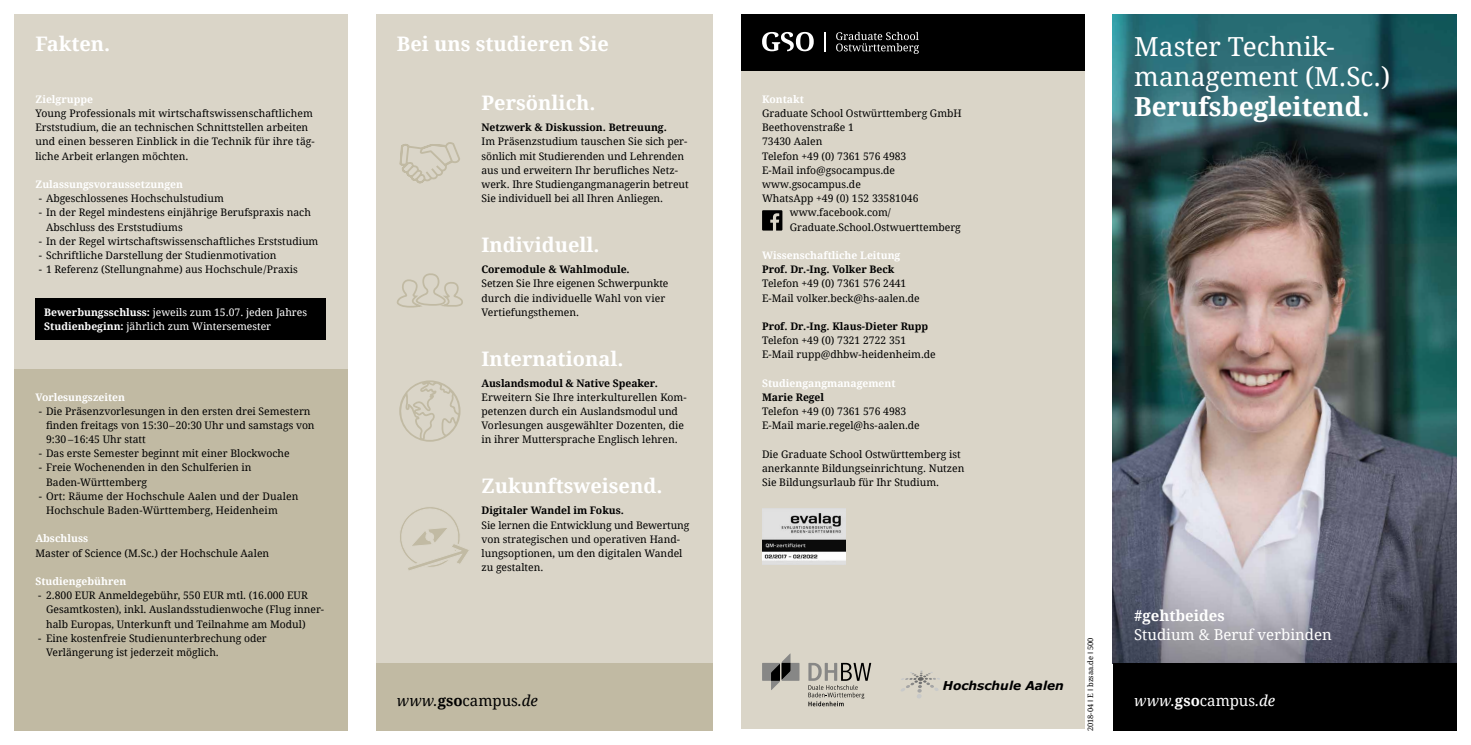
<style>
.page{position:relative;width:1471px;height:745px;background:#fff}
.page>*{position:absolute;margin:0;border:0;box-sizing:border-box;transform-origin:0 0}
.t1{font:26.25px/30px "Droid Serif";color:#fff}
.t2{font:700 26.25px "Droid Serif";color:#fff}
.t3{font:700 20px "Droid Serif";color:#fff}
.t4{font:15px "Droid Serif";color:#fff}
.t5{font:italic 15px "Droid Serif";color:#000}
.t6{font:italic 15px "Droid Serif";color:#fff}
.t7{font:700 15px "Droid Serif";color:#fff}
.t8{font:italic 700 12.12px "Verdana";color:#000}
.t9{font:10.38px/14.1px "Droid Serif";color:#000}
.t10{font:700 10.38px "Droid Serif";color:#000}
.t11{font:700 10.38px "Droid Serif";color:#fff}
.t12{font:10.38px/14.1px "Droid Serif";color:#fff}
.t13{font:7.5px "Droid Serif";color:#000}
.s1{font-weight:700}
.s2{font-family:"Arial"}
.s3{font-weight:700;font-style:normal}
.s4{font-style:normal}
</style>
<div class="page">
<div style="left:741px;top:62px;width:343px;height:666px;background:#dad5c8"></div>
<svg style="left:762px;top:210px;width:20px;height:20px"></svg>
<div style="left:14px;top:14px;width:333px;height:424px;background:#dad5c8"></div>
<div style="left:14px;top:369px;width:333px;height:361px;background:#c1baa3"></div>
<div style="left:35px;top:298px;width:291px;height:42px;background:#000"></div>
<img style="left:1113px;top:14px;width:343px;height:648px">
<div style="left:1113px;top:662px;width:343px;height:68px;background:#000"></div>
<div style="left:376px;top:14px;width:336px;height:716px;background:#dad5c8"></div>
<div style="left:376px;top:662px;width:336px;height:68px;background:#c1baa3"></div>
<div style="left:762px;top:662px;width:18px;height:18px;background:#878786"></div>
<svg style="left:771px;top:653px;width:28px;height:36px"></svg>
<svg style="left:808px;top:662px;width:63px;height:43px"></svg>
<svg style="left:901px;top:670px;width:39px;height:28px"></svg>
<img style="left:762px;top:508px;width:83px;height:56px">
<svg style="left:399px;top:142px;width:61px;height:42px"></svg>
<svg style="left:397px;top:273px;width:66px;height:35px"></svg>
<svg style="left:399px;top:382px;width:59px;height:58px"></svg>
<svg style="left:400px;top:507px;width:69px;height:63px"></svg>
<div style="left:741px;top:14px;width:343px;height:57px;background:#000"></div>
<svg style="left:836px;top:32px;width:83px;height:22px"></svg>
<svg style="left:762px;top:32px;width:51px;height:19px"></svg>
<svg style="left:824px;top:32px;width:1px;height:19px"></svg>
<h2 class="t3" style="left:35px;top:31px;width:76px">Fakten.</h2>
<p class="t11" style="left:35px;top:93px;width:59px">Zielgruppe</p>
<p class="t9" style="left:35px;top:106px;width:281px">Young Professionals mit wirtschaftswissenschaftlichem Erststudium, die an technischen Schnittstellen arbeiten und einen besseren Einblick in die Technik für ihre täg&shy;liche Arbeit erlangen möchten.</p>
<p class="t11" style="left:35px;top:178px;width:149px">Zulassungsvoraussetzungen</p>
<p class="t9" style="left:39px;top:191px;width:186px">- Abgeschlossenes Hochschulstudium</p>
<p class="t9" style="left:46px;top:205px;width:266px;text-indent:-7px">- In der Regel mindestens einjährige Berufspraxis nach<br>Abschluss des Erststudiums</p>
<p class="t9" style="left:39px;top:234px;width:281px">- In der Regel wirtschaftswissenschaftliches Erststudium</p>
<p class="t9" style="left:39px;top:248px;width:239px">- Schriftliche Darstellung der Studienmotivation</p>
<p class="t9" style="left:39px;top:262px;width:260px">- 1 Referenz (Stellungnahme) aus Hochschule/Praxis</p>
<p class="t12" style="left:44px;top:304px;width:264px"><span class="s1">Bewerbungsschluss:</span> jeweils zum 15.07. jeden Jahres<br><span class="s1">Studienbeginn:</span> jährlich zum Wintersemester</p>
<p class="t11" style="left:35px;top:390px;width:91px">Vorlesungszeiten</p>
<p class="t9" style="left:46px;top:403px;width:270px;text-indent:-7px">- Die Präsenzvorlesungen in den ersten drei Semestern finden freitags von 15:30–20:30 Uhr und samstags von<br>9:30 –16:45 Uhr statt</p>
<p class="t9" style="left:39px;top:446px;width:252px">- Das erste Semester beginnt mit einer Blockwoche</p>
<p class="t9" style="left:46px;top:460px;width:207px;text-indent:-7px">- Freie Wochenenden in den Schulferien in<br>Baden-Württemberg</p>
<p class="t9" style="left:46px;top:488px;width:254px;text-indent:-7px">- Ort: Räume der Hochschule Aalen und der Dualen<br>Hochschule Baden-Württemberg, Heidenheim</p>
<p class="t11" style="left:35px;top:532px;width:54px">Abschluss</p>
<p class="t9" style="left:35px;top:545px;width:235px">Master of Science (M.Sc.) der Hochschule Aalen</p>
<p class="t11" style="left:35px;top:574px;width:92px">Studiengebühren</p>
<p class="t9" style="left:46px;top:588px;width:279px;text-indent:-8px">- 2.800 EUR Anmeldegebühr, 550 EUR mtl. (16.000 EUR<br>Gesamtkosten), inkl. Auslandsstudienwoche (Flug inner&shy;halb Europas, Unterkunft und Teilnahme am Modul)</p>
<p class="t9" style="left:46px;top:630px;width:222px;text-indent:-8px">- Eine kostenfreie Studienunterbrechung oder<br>Verlängerung ist jederzeit möglich.</p>
<h2 class="t3" style="left:397px;top:31px;width:213px">Bei uns studieren Sie</h2>
<h2 class="t3" style="left:481px;top:91px;width:116px">Persönlich.</h2>
<p class="t10" style="left:481px;top:121px;width:187px">Netzwerk &amp; Diskussion. Betreuung.</p>
<p class="t9" style="left:481px;top:134px;width:209px">Im Präsenzstudium tauschen Sie sich per&shy;sönlich mit Studierenden und Lehrenden aus und erweitern Ihr berufliches Netz&shy;werk. Ihre Studiengangmanagerin betreut Sie individuell bei all Ihren Anliegen.</p>
<h2 class="t3" style="left:481px;top:232px;width:120px">Individuell.</h2>
<p class="t10" style="left:481px;top:263px;width:150px">Coremodule &amp; Wahlmodule.</p>
<p class="t9" style="left:481px;top:276px;width:188px">Setzen Sie Ihre eigenen Schwerpunkte durch die individuelle Wahl von vier<br>Vertiefungsthemen.</p>
<h2 class="t3" style="left:481px;top:346px;width:143px">International.</h2>
<p class="t10" style="left:481px;top:376px;width:178px">Auslandsmodul &amp; Native Speaker.</p>
<p class="t9" style="left:481px;top:390px;width:207px">Erweitern Sie Ihre interkulturellen Kom&shy;petenzen durch ein Auslandsmodul und Vorlesungen ausgewählter Dozenten, die in ihrer Muttersprache Englisch lehren.</p>
<h2 class="t3" style="left:481px;top:473px;width:182px">Zukunftsweisend.</h2>
<p class="t10" style="left:481px;top:504px;width:144px">Digitaler Wandel im Fokus.</p>
<p class="t9" style="left:481px;top:517px;width:209px">Sie lernen die Entwicklung und Bewertung von strategischen und operativen Hand&shy;lungsoptionen, um den digitalen Wandel zu gestalten.</p>
<p class="t11" style="left:762px;top:93px;width:43px">Kontakt</p>
<p class="t9" style="left:762px;top:106px;width:201px">Graduate School Ostwürttemberg GmbH</p>
<p class="t9" style="left:762px;top:120px;width:93px">Beethovenstraße 1</p>
<p class="t9" style="left:762px;top:134px;width:62px">73430 Aalen</p>
<p class="t9" style="left:762px;top:149px;width:146px">Telefon +49 (0) 7361 576 4983</p>
<p class="t9" style="left:762px;top:163px;width:134px">E-Mail info@gsocampus.de</p>
<p class="t9" style="left:762px;top:177px;width:100px">www.gsocampus.de</p>
<p class="t9" style="left:762px;top:191px;width:158px">WhatsApp +49 (0) 152 33581046</p>
<p class="t9" style="left:789px;top:205px;width:103px">www.facebook.com/</p>
<p class="t9" style="left:789px;top:219px;width:173px">Graduate.School.Ostwuerttemberg</p>
<p class="t11" style="left:762px;top:249px;width:140px">Wissenschaftliche Leitung</p>
<p class="t10" style="left:762px;top:263px;width:134px">Prof. Dr.-Ing. Volker Beck</p>
<p class="t9" style="left:762px;top:276px;width:159px">Telefon +49 (0) 7361 576 2441<br>E-Mail volker.beck@hs-aalen.de</p>
<p class="t10" style="left:762px;top:319px;width:168px">Prof. Dr.-Ing. Klaus-Dieter Rupp</p>
<p class="t9" style="left:762px;top:333px;width:175px">Telefon +49 (0) 7321 2722 351<br>E-Mail rupp@dhbw-heidenheim.de</p>
<p class="t11" style="left:762px;top:376px;width:135px">Studiengangmanagement</p>
<p class="t10" style="left:762px;top:390px;width:64px">Marie Regel</p>
<p class="t9" style="left:762px;top:404px;width:159px">Telefon +49 (0) 7361 576 4983<br>E-Mail marie.regel@hs-aalen.de</p>
<p class="t9" style="left:762px;top:446px;width:204px">Die Graduate School Ostwürttemberg ist anerkannte Bildungseinrichtung. Nutzen<br>Sie Bildungsurlaub für Ihr Studium.</p>
<h1 class="t1" style="left:1134px;top:31px;width:257px">Master Technik&shy;management (M.Sc.)</h1>
<h1 class="t2" style="left:1134px;top:90px;width:237px">Berufsbegleitend.</h1>
<h3 class="t7" style="left:1134px;top:606px;width:92px">#gehtbeides</h3>
<h3 class="t4" style="left:1134px;top:624px;width:199px">Studium &amp; Beruf verbinden</h3>
<p class="t13" style="left:1085px;top:730px;width:95px;rotate:-90deg">2018-04 <span class="s2">I</span> E <span class="s2">I</span> bzsaa.de <span class="s2">I</span> 500</p>
<p class="t8" style="left:942px;top:677px;width:123px">Hochschule Aalen</p>
<h3 class="t5" style="left:397px;top:691px;width:143px">www.<span class="s3">gso</span><span class="s4">campus</span>.de</h3>
<h3 class="t6" style="left:1134px;top:691px;width:143px">www.<span class="s3">gso</span><span class="s4">campus</span>.de</h3>
</div>
